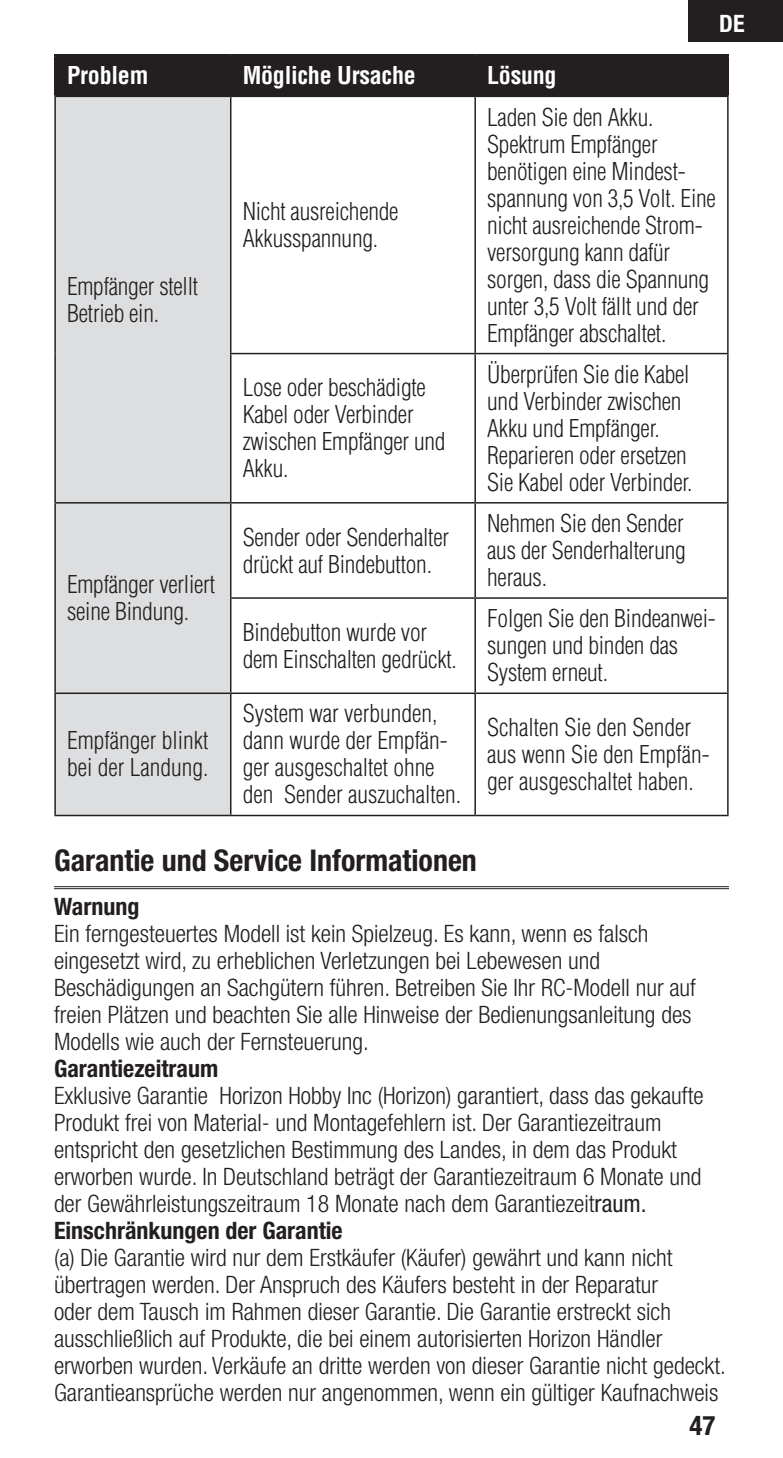
<style>
.page{position:relative;width:783px;height:1458px;background:#fff}
.page>*{position:absolute;margin:0;border:0;box-sizing:border-box;transform-origin:0 0}
.t1{font:700 condensed 30px "Helvetica Neue LT Std";color:#231f20}
.t2{font:700 condensed 27px "Helvetica Neue LT Std";color:#231f20}
.t3{font:300 condensed 24px/27px "Helvetica Neue LT Std";color:#231f20}
.t4{font:300 condensed 24px/27px "Helvetica LT Std";letter-spacing:-.01em;color:#231f20}
.t5{font:700 condensed 24px "Helvetica LT Std";letter-spacing:-.01em;color:#fff}
.t6{font:700 condensed 24px "Helvetica Neue LT Std";color:#231f20}
.t7{font:700 condensed 24px "Helvetica Neue LT Std";color:#fff}
.s1{font-weight:400}
.s2{font-weight:700}
</style>
<div class="page">
<div style="left:689px;top:0;width:94px;height:42px;background:#231f20"></div>
<hr style="left:54px;top:886px;width:675px;height:1px;background:#231f20">
<hr style="left:54px;top:888px;width:675px;height:1px;background:#231f20">
<div style="left:56px;top:56px;width:671px;height:40px;background:#231f20"></div>
<div style="left:56px;top:97px;width:174px;height:718px;background:#dddee0"></div>
<hr style="left:230px;top:56px;width:1px;height:40px;background:#231f20">
<hr style="left:474px;top:56px;width:2px;height:40px;background:#231f20">
<hr style="left:54px;top:96px;width:177px;height:1px;background:#231f20">
<hr style="left:54px;top:97px;width:2px;height:257px;background:#231f20">
<hr style="left:231px;top:96px;width:244px;height:1px;background:#231f20">
<hr style="left:230px;top:97px;width:1px;height:256px;background:#231f20">
<hr style="left:475px;top:96px;width:254px;height:1px;background:#231f20">
<hr style="left:474px;top:97px;width:2px;height:256px;background:#231f20">
<hr style="left:727px;top:97px;width:2px;height:256px;background:#231f20">
<hr style="left:54px;top:354px;width:2px;height:148px;background:#231f20">
<hr style="left:230px;top:353px;width:245px;height:1px;background:#231f20">
<hr style="left:230px;top:354px;width:1px;height:148px;background:#231f20">
<hr style="left:475px;top:353px;width:254px;height:1px;background:#231f20">
<hr style="left:474px;top:354px;width:2px;height:148px;background:#231f20">
<hr style="left:727px;top:354px;width:2px;height:148px;background:#231f20">
<hr style="left:54px;top:502px;width:177px;height:2px;background:#231f20">
<hr style="left:54px;top:504px;width:2px;height:94px;background:#231f20">
<hr style="left:231px;top:502px;width:244px;height:2px;background:#231f20">
<hr style="left:230px;top:504px;width:1px;height:93px;background:#231f20">
<hr style="left:475px;top:502px;width:254px;height:2px;background:#231f20">
<hr style="left:474px;top:504px;width:2px;height:93px;background:#231f20">
<hr style="left:727px;top:504px;width:2px;height:93px;background:#231f20">
<hr style="left:54px;top:598px;width:2px;height:95px;background:#231f20">
<hr style="left:230px;top:597px;width:245px;height:2px;background:#231f20">
<hr style="left:230px;top:599px;width:1px;height:94px;background:#231f20">
<hr style="left:475px;top:597px;width:254px;height:2px;background:#231f20">
<hr style="left:474px;top:599px;width:2px;height:94px;background:#231f20">
<hr style="left:727px;top:599px;width:2px;height:94px;background:#231f20">
<hr style="left:54px;top:693px;width:177px;height:1px;background:#231f20">
<hr style="left:54px;top:694px;width:2px;height:121px;background:#231f20">
<hr style="left:231px;top:693px;width:244px;height:1px;background:#231f20">
<hr style="left:230px;top:694px;width:1px;height:121px;background:#231f20">
<hr style="left:475px;top:693px;width:254px;height:1px;background:#231f20">
<hr style="left:474px;top:694px;width:2px;height:121px;background:#231f20">
<hr style="left:727px;top:694px;width:2px;height:121px;background:#231f20">
<hr style="left:54px;top:815px;width:177px;height:1px;background:#231f20">
<hr style="left:231px;top:815px;width:244px;height:1px;background:#231f20">
<hr style="left:475px;top:815px;width:254px;height:1px;background:#231f20">
<hr style="left:54px;top:54px;width:177px;height:2px;background:#231f20">
<hr style="left:54px;top:56px;width:2px;height:40px;background:#231f20">
<hr style="left:231px;top:54px;width:244px;height:2px;background:#231f20">
<hr style="left:475px;top:54px;width:254px;height:2px;background:#231f20">
<hr style="left:727px;top:56px;width:2px;height:40px;background:#231f20">
<p class="t5" style="left:67px;top:61px;width:83px">Problem</p>
<p class="t5" style="left:243px;top:61px;width:175px">Mögliche Ursache</p>
<p class="t5" style="left:487px;top:61px;width:71px">Lösung</p>
<p class="t7" style="left:719px;top:9px;width:27px">DE</p>
<p class="t4" style="left:67px;top:272px;width:133px">Empfänger stellt<br>Betrieb ein.</p>
<p class="t4" style="left:67px;top:571px;width:149px">Empfänger verliert seine Bindung.</p>
<p class="t4" style="left:67px;top:727px;width:143px">Empfänger blinkt bei der Landung.</p>
<p class="t4" style="left:243px;top:198px;width:157px">Nicht ausreichende<br>Akkusspannung.</p>
<p class="t4" style="left:243px;top:374px;width:204px">Lose oder beschädigte<br>Kabel oder Verbinder zwischen Empfänger und<br>Akku.</p>
<p class="t4" style="left:243px;top:523px;width:208px">Sender oder Senderhalter drückt auf Bindebutton.</p>
<p class="t4" style="left:243px;top:618px;width:216px">Bindebutton wurde vor dem Einschalten gedrückt.</p>
<p class="t4" style="left:243px;top:700px;width:220px">System war verbunden, dann wurde der Empfän&shy;ger ausgeschaltet ohne den Sender auszuchalten.</p>
<p class="t4" style="left:487px;top:103px;width:230px">Laden Sie den Akku.<br>Spektrum Empfänger benötigen eine Mindest&shy;spannung von 3,5 Volt. Eine nicht ausreichende Strom&shy;versorgung kann dafür sorgen, dass die Spannung unter 3,5 Volt fällt und der<br>Empfänger abschaltet.</p>
<p class="t4" style="left:487px;top:360px;width:207px">Überprüfen Sie die Kabel und Verbinder zwischen<br>Akku und Empfänger.<br>Reparieren oder ersetzen<br>Sie Kabel oder Verbinder.</p>
<p class="t4" style="left:487px;top:510px;width:200px;text-align:justify">Nehmen Sie den Sender aus der Senderhalterung heraus.</p>
<p class="t4" style="left:487px;top:605px;width:230px">Folgen Sie den Bindeanwei&shy;sungen und binden das<br>System erneut.</p>
<p class="t4" style="left:487px;top:714px;width:224px">Schalten Sie den Sender aus wenn Sie den Empfän&shy;ger ausgeschaltet haben.</p>
<p class="t1" style="left:54px;top:842px;width:424px">Garantie und Service Informationen</p>
<p class="t6" style="left:54px;top:892px;width:87px">Warnung</p>
<p class="t3" style="left:54px;top:920px;width:644px">Ein ferngesteuertes Modell ist kein Spielzeug. Es kann, wenn es falsch eingesetzt wird, zu erheblichen Verletzungen bei Lebewesen und Beschädigungen an Sachgütern führen. Betreiben Sie Ihr RC-Modell nur auf freien Plätzen und beachten Sie alle Hinweise der Bedienungsanleitung des Modells wie auch der Fernsteuerung.</p>
<p class="t6" style="left:54px;top:1054px;width:166px">Garantiezeitraum</p>
<p class="t3" style="left:54px;top:1082px;width:651px">Exklusive Garantie Horizon Hobby Inc (Horizon) garantiert, dass das gekaufte Produkt frei von Material- und Montagefehlern ist. Der Garantiezeitraum entspricht den gesetzlichen Bestimmung des Landes, in dem das Produkt erworben wurde. In Deutschland beträgt der Garantiezeitraum 6 Monate und der Gewährleistungszeitraum 18 Monate nach dem Garantiezeit<span class="s1">raum.<br></span><span class="s2">Einschränkungen der Garantie</span></p>
<p class="t3" style="left:54px;top:1244px;width:673px">(a) Die Garantie wird nur dem Erstkäufer (Käufer) gewährt und kann nicht übertragen werden. Der Anspruch des Käufers besteht in der Reparatur<br>oder dem Tausch im Rahmen dieser Garantie. Die Garantie erstreckt sich ausschließlich auf Produkte, die bei einem autorisierten Horizon Händler erworben wurden. Verkäufe an dritte werden von dieser Garantie nicht gedeckt.<br>Garantieansprüche werden nur angenommen, wenn ein gültiger Kaufnachweis</p>
<p class="t2" style="left:690px;top:1410px;width:27px">47</p>
</div>
